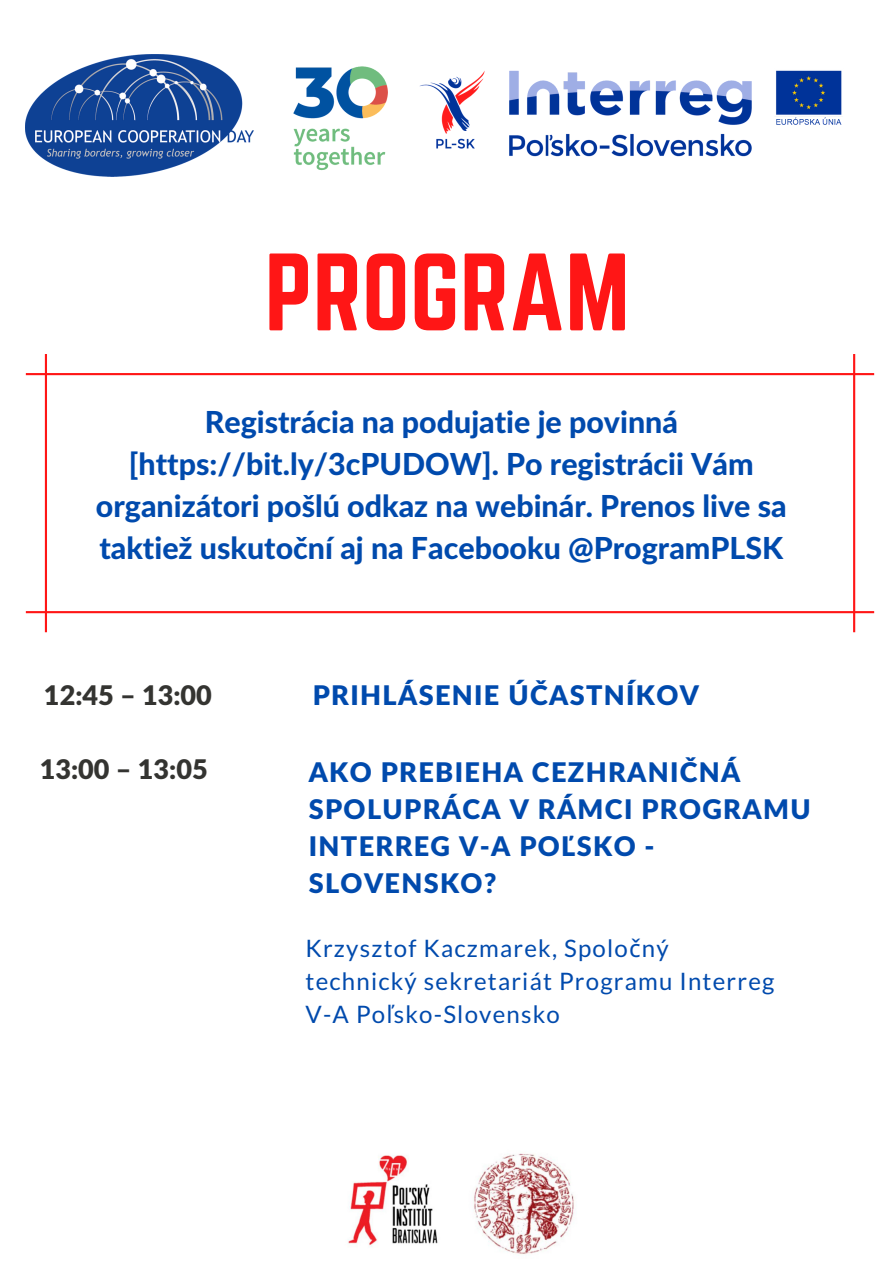
<style>
.page{position:relative;width:894px;height:1264px;background:#fff}
.page>*{position:absolute;margin:0;border:0;box-sizing:border-box;transform-origin:0 0}
.t1{font:96.15px "Norwester";color:#ff1616}
.t2{font:800 30.3px/41.7px "Lato Latin";color:#004aad;text-align:center}
.t3{font:900 27px/37.2px "Lato Latin";letter-spacing:.05em;color:#004aad}
.t4{font:900 27px "Lato Latin";color:#343431}
.t5{font:24px/32.7px "Lato";letter-spacing:.05em;color:#004aad}
.s1{font-family:"Noto Sans"}
</style>
<div class="page">
<img style="left:26px;top:55px;width:361px;height:121px">
<img style="left:387px;top:70px;width:455px;height:87px">
<svg style="left:26px;top:354px;width:847px;height:278px"></svg>
<img style="left:348px;top:1153px;width:226px;height:103px">
<h1 class="t1" style="left:264px;top:246px;width:366px">PROGRAM</h1>
<p class="t2" style="left:96px;top:403px;width:692px">Registrácia na podujatie je povinná [https://bit.ly/3cPUDOW]. Po registrácii Vám organizátori pošlú odkaz na webinár. Prenos live sa taktiež uskutoční aj na Facebooku @ProgramPLSK</p>
<p class="t4" style="left:44px;top:683px;width:169px">12:45 – 13:00</p>
<p class="t3" style="left:312px;top:678px;width:388px">PRIHLÁSENIE ÚČASTNÍKOV</p>
<p class="t4" style="left:40px;top:757px;width:169px">13:00 – 13:05</p>
<p class="t3" style="left:308px;top:754px;width:503px">AKO PREBIEHA CEZHRANIČNÁ<br>SPOLUPRÁCA V RÁMCI PROGRAMU<br>INTERREG V-A POĽSKO -<br>SLOVENSKO?</p>
<p class="t5" style="left:305px;top:931px;width:470px">Krzysztof Kaczmarek, Spolo<span class="s1">č</span>ný technický sekretariát Programu Interreg<br>V-A Po<span class="s1">ľ</span>sko-Slovensko</p>
</div>
